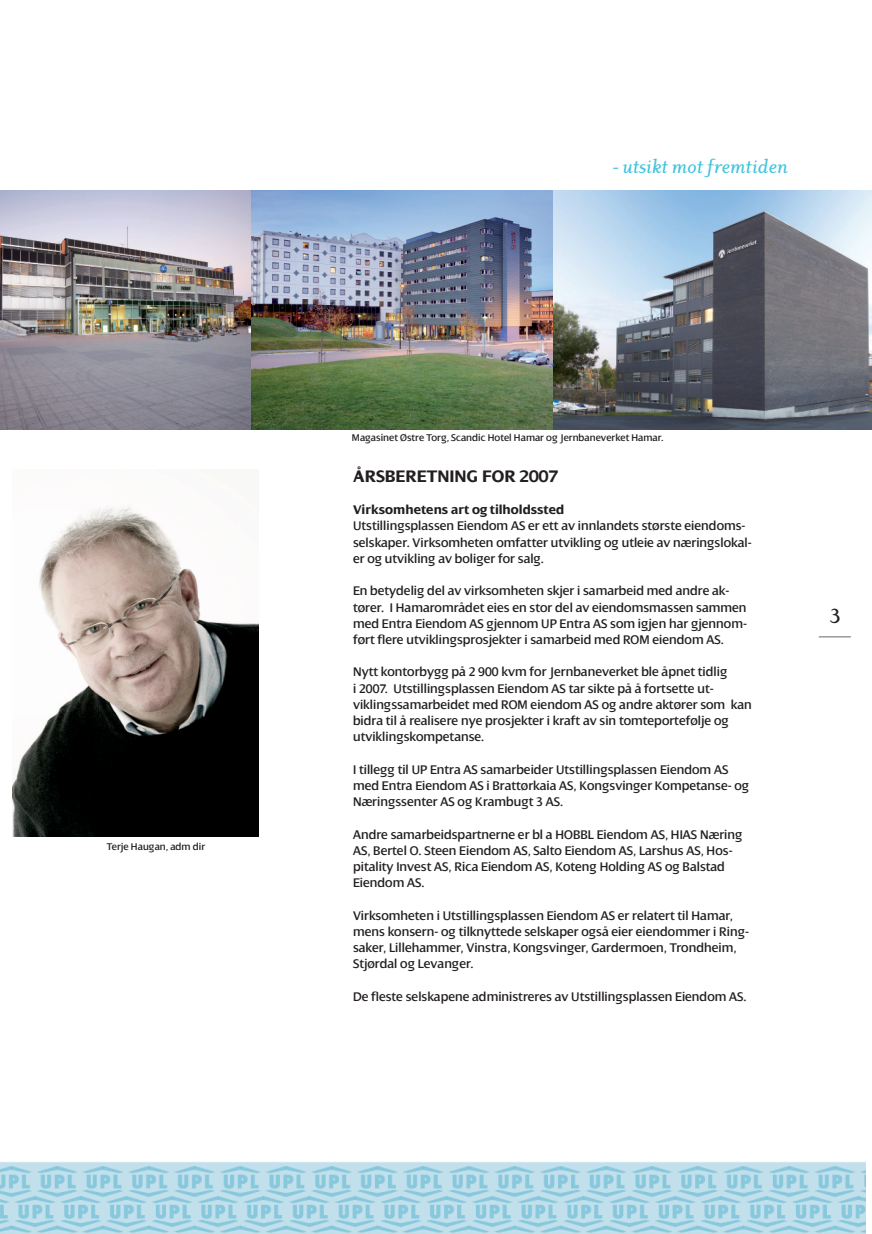
<style>
.page{position:relative;width:872px;height:1234px;background:#fff}
.page>*{position:absolute;margin:0;border:0;box-sizing:border-box;transform-origin:0 0}
.t1{font:500 24px "Dyadis ITC";color:#231f20}
.t2{font:21px "Dyadis ITC Medium Italic Os F";color:#42c3dc}
.t3{font:700 18px "Dialog";color:#231f20}
.t4{font:13.5px/16.2px "Dialog";color:#231f20}
.t5{font:10.5px "Dialog";color:#231f20}
.s1{font-weight:700}
</style>
<div class="page">
<img style="left:0;top:190px;width:866px;height:1043px">
<img style="left:553px;top:191px;width:319px;height:238px">
<img style="left:251px;top:191px;width:302px;height:238px">
<img style="left:0;top:191px;width:251px;height:238px">
<img style="left:13px;top:469px;width:246px;height:367px">
<p class="t5" style="left:107px;top:841px;width:100px">Terje Haugan, adm dir</p>
<p class="t2" style="left:611px;top:154px;width:178px">- utsikt mot fremtiden</p>
<p class="t5" style="left:352px;top:431px;width:313px">Magasinet Østre Torg, Scandic Hotel Hamar og Jernbaneverket Hamar.</p>
<p class="t3" style="left:353px;top:466px;width:207px">ÅRSBERETNING FOR 2007</p>
<p class="t4" style="left:353px;top:502px;width:400px"><span class="s1">Virksomhetens art og tilholdssted<br></span>Utstillingsplassen Eiendom AS er ett av innlandets største eiendoms&shy;selskaper. Virksomheten omfatter utvikling og utleie av næringslokal&shy;er og utvikling av boliger for salg.</p>
<p class="t4" style="left:353px;top:583px;width:395px">En betydelig del av virksomheten skjer i samarbeid med andre ak&shy;tører. I Hamarområdet eies en stor del av eiendomsmassen sammen med Entra Eiendom AS gjennom UP Entra AS som igjen har gjennom&shy;ført flere utviklingsprosjekter i samarbeid med ROM eiendom AS.</p>
<p class="t4" style="left:353px;top:664px;width:400px">Nytt kontorbygg på 2 900 kvm for Jernbaneverket ble åpnet tidlig<br>i 2007. Utstillingsplassen Eiendom AS tar sikte på å fortsette ut&shy;viklingssamarbeidet med ROM eiendom AS og andre aktører som kan bidra til å realisere nye prosjekter i kraft av sin tomteportefølje og utviklingskompetanse.</p>
<p class="t4" style="left:353px;top:761px;width:398px">I tillegg til UP Entra AS samarbeider Utstillingsplassen Eiendom AS med Entra Eiendom AS i Brattørkaia AS, Kongsvinger Kompetanse- og<br>Næringssenter AS og Krambugt 3 AS.</p>
<p class="t4" style="left:353px;top:826px;width:391px">Andre samarbeidspartnerne er bl a HOBBL Eiendom AS, HIAS Næring AS, Bertel O. Steen Eiendom AS, Salto Eiendom AS, Larshus AS, Hos&shy;pitality Invest AS, Rica Eiendom AS, Koteng Holding AS og Balstad Eiendom AS.</p>
<p class="t4" style="left:353px;top:907px;width:397px">Virksomheten i Utstillingsplassen Eiendom AS er relatert til Hamar, mens konsern- og tilknyttede selskaper også eier eiendommer i Ring&shy;saker, Lillehammer, Vinstra, Kongsvinger, Gardermoen, Trondheim, Stjørdal og Levanger.</p>
<p class="t4" style="left:353px;top:988px;width:395px">De fleste selskapene administreres av Utstillingsplassen Eiendom AS.</p>
<p class="t1" style="left:829px;top:601px;width:15px">3</p>
</div>
